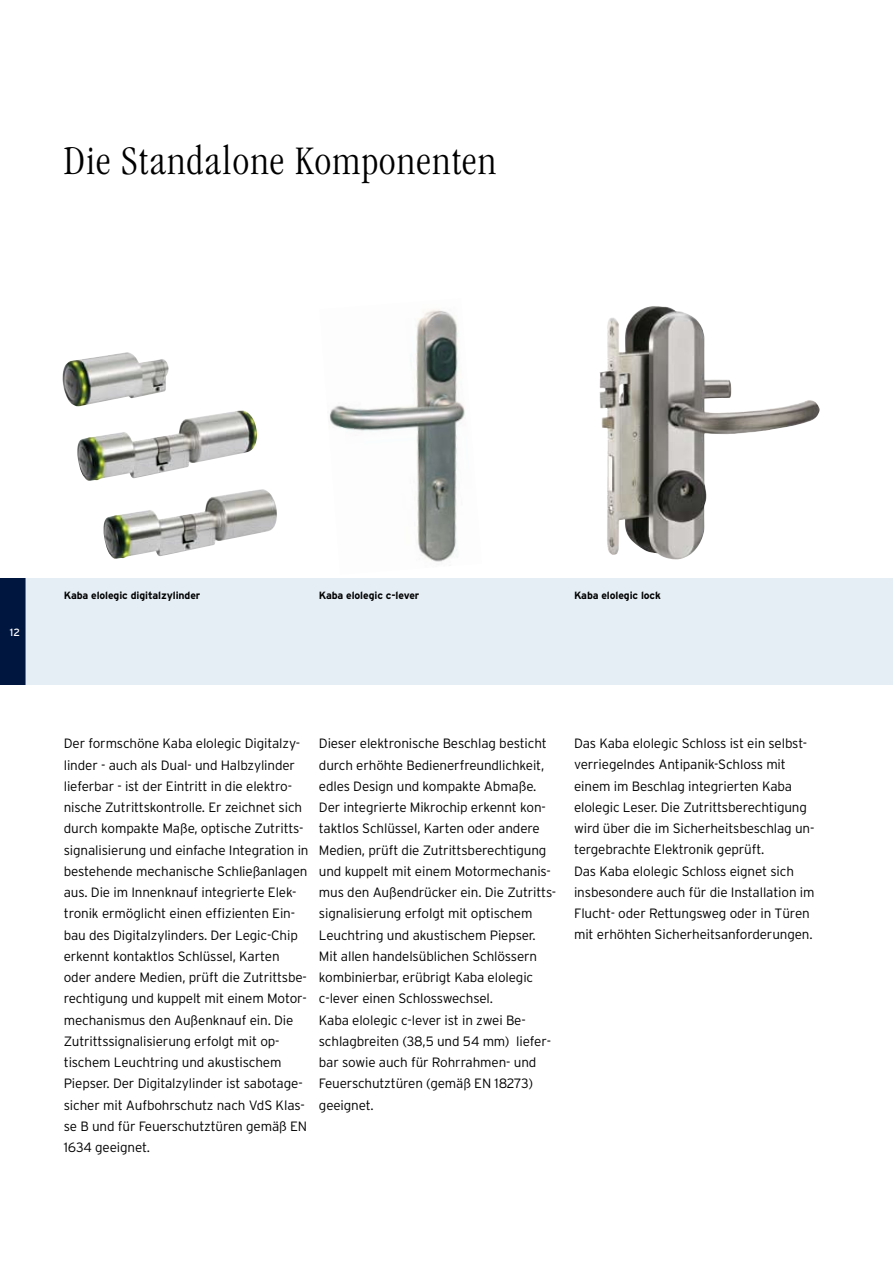
<style>
.page{position:relative;width:893px;height:1263px;background:#fff}
.page>*{position:absolute;margin:0;border:0;box-sizing:border-box;transform-origin:0 0}
.t1{font:300 condensed 42px "ITC Garamond Std";letter-spacing:.03em;color:#000}
.t2{font:300 13.5px/21.3px "Interstate";letter-spacing:-.01em;color:#000}
.t3{font:700 10.5px "Interstate";letter-spacing:-.01em;color:#000}
.t4{font:10.5px "Interstate";color:#fff}
</style>
<div class="page">
<div style="left:0;top:578px;width:26px;height:107px;background:#00163e"></div>
<div style="left:26px;top:578px;width:867px;height:107px;background:#e5eef5"></div>
<img style="left:599px;top:306px;width:221px;height:254px">
<img style="left:329px;top:309px;width:136px;height:253px">
<img style="left:77px;top:410px;width:180px;height:71px">
<img style="left:103px;top:489px;width:174px;height:70px">
<img style="left:62px;top:352px;width:107px;height:54px">
<h1 class="t1" style="left:64px;top:138px;width:434px">Die Standalone Komponenten</h1>
<p class="t4" style="left:10px;top:626px;width:12px">12</p>
<p class="t3" style="left:64px;top:590px;width:138px">Kaba elolegic digitalzylinder</p>
<p class="t3" style="left:319px;top:590px;width:102px">Kaba elolegic c-lever</p>
<p class="t3" style="left:574px;top:590px;width:88px">Kaba elolegic lock</p>
<p class="t2" style="left:64px;top:733px;width:246px">Der formschöne Kaba elolegic Digitalzy&shy;linder - auch als Dual- und Halbzylinder lieferbar - ist der Eintritt in die elektro&shy;nische Zutrittskontrolle. Er zeichnet sich durch kompakte Maße, optische Zutritts&shy;signalisierung und einfache Integration in bestehende mechanische Schließanlagen aus. Die im Innenknauf integrierte Elek&shy;tronik ermöglicht einen effizienten Ein&shy;bau des Digitalzylinders. Der Legic-Chip erkennt kontaktlos Schlüssel, Karten oder andere Medien, prüft die Zutrittsbe&shy;rechtigung und kuppelt mit einem Motor&shy;mechanismus den Außenknauf ein. Die Zutrittssignalisierung erfolgt mit op&shy;tischem Leuchtring und akustischem Piepser. Der Digitalzylinder ist sabotage&shy;sicher mit Aufbohrschutz nach VdS Klas&shy;se B und für Feuerschutztüren gemäß EN 1634 geeignet.</p>
<p class="t2" style="left:319px;top:733px;width:239px">Dieser elektronische Beschlag besticht durch erhöhte Bedienerfreundlichkeit, edles Design und kompakte Abmaße.<br>Der integrierte Mikrochip erkennt kon&shy;taktlos Schlüssel, Karten oder andere Medien, prüft die Zutrittsberechtigung und kuppelt mit einem Motormechanis&shy;mus den Außendrücker ein. Die Zutritts&shy;signalisierung erfolgt mit optischem Leuchtring und akustischem Piepser.<br>Mit allen handelsüblichen Schlössern kombinierbar, erübrigt Kaba elolegic c-lever einen Schlosswechsel.<br>Kaba elolegic c-lever ist in zwei Be&shy;schlagbreiten (38,5 und 54 mm) liefer&shy;bar sowie auch für Rohrrahmen- und Feuerschutztüren (gemäß EN 18273) geeignet.</p>
<p class="t2" style="left:574px;top:733px;width:242px">Das Kaba elolegic Schloss ist ein selbst&shy;verriegelndes Antipanik-Schloss mit einem im Beschlag integrierten Kaba elolegic Leser. Die Zutrittsberechtigung wird über die im Sicherheitsbeschlag un&shy;tergebrachte Elektronik geprüft.<br>Das Kaba elolegic Schloss eignet sich insbesondere auch für die Installation im Flucht- oder Rettungsweg oder in Türen mit erhöhten Sicherheitsanforderungen.</p>
</div>
